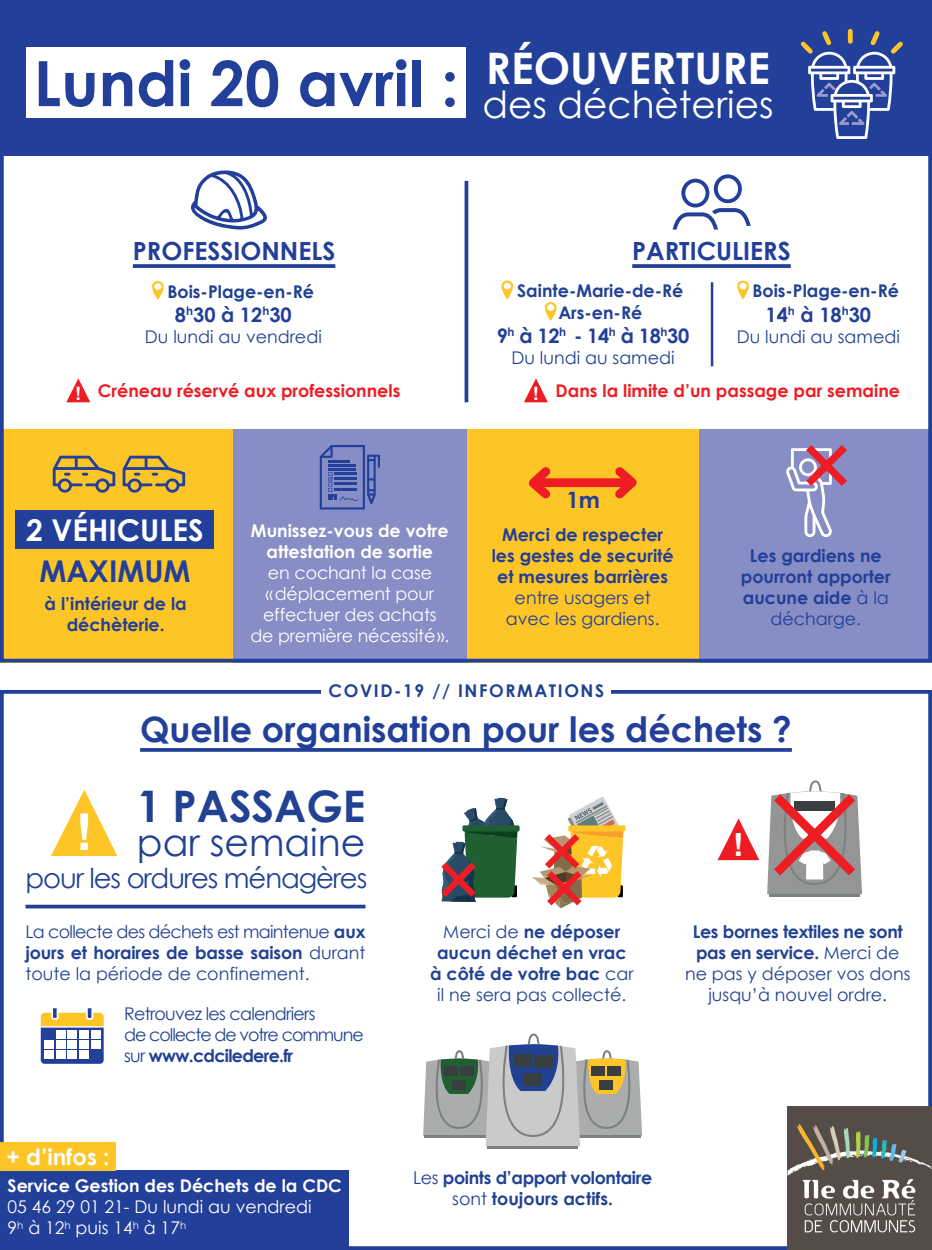
<style>
.page{position:relative;width:932px;height:1250px;background:#fff}
.page>*{position:absolute;margin:0;border:0;box-sizing:border-box;transform-origin:0 0}
.t1{font:700 62.5px "Century Gothic";color:#223f99}
.t2{font:700 43.5px "Century Gothic";color:#fff}
.t3{font:700 43.5px "Century Gothic";color:#214292}
.t4{font:37.75px "Century Gothic";color:#214292}
.t5{font:37.5px "Century Gothic";color:#fff}
.t6{font:700 35px "Century Gothic";color:#223f99}
.t7{font:700 32px "Helvetica";color:#fff}
.t8{font:700 30px "Century Gothic";color:#fff}
.t9{font:700 30px "Century Gothic";color:#223f99}
.t10{font:27.5px "Century Gothic";letter-spacing:-.04em;color:#214292}
.t11{font:700 25px "Century Gothic";color:#223f99}
.t12{font:700 22.5px "Century Gothic";color:#fff}
.t13{font:700 22.5px "Century Gothic";color:#223f99}
.t14{font:700 20px "Century Gothic";color:#223f99}
.t15{font:17.5px/21px "Century Gothic";color:#214292;text-align:justify}
.t16{font:700 17.5px/21px "Century Gothic";color:#223f99;text-align:center}
.t17{font:700 17.5px/21px "Century Gothic";color:#214292;text-align:center}
.t18{font:17.5px/21px "Century Gothic";letter-spacing:-.01em;color:#fff}
.t19{font:700 17.5px/21px "Century Gothic";color:#fff;text-align:center}
.t20{font:17.5px/21px "Century Gothic";letter-spacing:-.045em;color:#214292}
.t21{font:700 17.5px "Century Gothic";color:#ee1d23}
.t22{font:700 17.5px/21px "Century Gothic";letter-spacing:-.02em;color:#214292;text-align:center}
.t23{font:17.5px/21px "Century Gothic";color:#223f99;text-align:center}
.t24{font:700 17.5px "Century Gothic";letter-spacing:.09em;color:#214292}
.s1{font-family:"Helvetica";font-size:18.38px;color:#fff}
.s2{font-weight:400}
.s3{font-weight:700}
</style>
<div class="page">
<div style="left:0;top:1170px;width:348px;height:79px;background:#223f99"></div>
<img style="left:788px;top:1106px;width:144px;height:143px">
<div style="left:0;top:1141px;width:115px;height:29px;background:#fec527"></div>
<svg style="left:133px;top:264px;width:202px;height:4px"></svg>
<svg style="left:152px;top:281px;width:12px;height:19px"></svg>
<svg style="left:191px;top:170px;width:76px;height:60px"></svg>
<svg style="left:632px;top:264px;width:159px;height:4px"></svg>
<svg style="left:501px;top:280px;width:12px;height:19px"></svg>
<svg style="left:545px;top:302px;width:12px;height:19px"></svg>
<svg style="left:737px;top:280px;width:12px;height:19px"></svg>
<svg style="left:672px;top:174px;width:79px;height:55px"></svg>
<hr style="left:711px;top:282px;width:2px;height:84px;background:#223f99">
<hr style="left:465px;top:181px;width:3px;height:221px;background:#223f99">
<svg style="left:66px;top:378px;width:24px;height:24px"></svg>
<svg style="left:524px;top:378px;width:24px;height:24px"></svg>
<div style="left:0;top:0;width:932px;height:156px;background:#223f99"></div>
<div style="left:26px;top:48px;width:439px;height:70px;background:#fff"></div>
<svg style="left:800px;top:29px;width:103px;height:110px"></svg>
<div style="left:0;top:429px;width:233px;height:233px;background:#fec527"></div>
<div style="left:466px;top:429px;width:233px;height:233px;background:#fec527"></div>
<div style="left:233px;top:429px;width:233px;height:233px;background:#878dc5"></div>
<div style="left:699px;top:429px;width:233px;height:233px;background:#878dc5"></div>
<svg style="left:51px;top:789px;width:66px;height:66px"></svg>
<svg style="left:26px;top:904px;width:339px;height:4px"></svg>
<svg style="left:41px;top:1008px;width:63px;height:55px"></svg>
<div style="left:56px;top:1029px;width:9px;height:8px;background:#fff"></div>
<div style="left:68px;top:1029px;width:9px;height:8px;background:#fff"></div>
<div style="left:79px;top:1029px;width:9px;height:8px;background:#fff"></div>
<div style="left:91px;top:1029px;width:9px;height:8px;background:#fff"></div>
<div style="left:44px;top:1040px;width:9px;height:8px;background:#fff"></div>
<div style="left:56px;top:1040px;width:9px;height:8px;background:#fff"></div>
<div style="left:68px;top:1040px;width:9px;height:8px;background:#fff"></div>
<div style="left:79px;top:1040px;width:9px;height:8px;background:#fff"></div>
<div style="left:91px;top:1040px;width:9px;height:8px;background:#fff"></div>
<div style="left:44px;top:1050px;width:9px;height:8px;background:#fff"></div>
<div style="left:56px;top:1050px;width:9px;height:8px;background:#fff"></div>
<div style="left:68px;top:1050px;width:9px;height:8px;background:#fff"></div>
<div style="left:79px;top:1050px;width:9px;height:8px;background:#fff"></div>
<hr style="left:488px;top:1146px;width:90px;height:2px;background:#7d8081">
<svg style="left:423px;top:1033px;width:219px;height:113px"></svg>
<div style="left:513px;top:1053px;width:19px;height:13px;background:#393f41"></div>
<div style="left:534px;top:1054px;width:18px;height:13px;background:#393f41"></div>
<div style="left:524px;top:1072px;width:18px;height:13px;background:#393f41"></div>
<div style="left:568px;top:825px;width:57px;height:6px;background:#fec526;border-radius:2px"></div>
<div style="left:462px;top:825px;width:58px;height:6px;background:#205f32;border-radius:2px"></div>
<svg style="left:441px;top:797px;width:76px;height:105px"></svg>
<svg style="left:532px;top:796px;width:91px;height:113px"></svg>
<hr style="left:769px;top:894px;width:91px;height:2px;background:#7d8081">
<svg style="left:767px;top:780px;width:95px;height:114px"></svg>
<svg style="left:718px;top:818px;width:41px;height:41px"></svg>
<svg style="left:123px;top:455px;width:62px;height:37px"></svg>
<svg style="left:53px;top:455px;width:62px;height:37px"></svg>
<div style="left:15px;top:510px;width:199px;height:38px;background:#223f99"></div>
<div style="left:533px;top:478px;width:93px;height:9px;background:#ee1d23"></div>
<svg style="left:607px;top:467px;width:30px;height:32px"></svg>
<svg style="left:528px;top:467px;width:30px;height:32px"></svg>
<svg style="left:786px;top:445px;width:61px;height:92px"></svg>
<svg style="left:320px;top:445px;width:60px;height:64px"></svg>
<svg style="left:140px;top:748px;width:652px;height:3px;fill:#223f99"></svg>
<div style="left:0;top:0;width:932px;height:662px;border:4px solid #223f99"></div>
<h1 class="t1" style="left:34px;top:44px;width:426px">Lundi 20 avril :</h1>
<h2 class="t2" style="left:486px;top:41px;width:286px">RÉOUVERTURE</h2>
<h3 class="t5" style="left:482px;top:81px;width:293px">des déchèteries</h3>
<h3 class="t11" style="left:133px;top:235px;width:204px">PROFESSIONNELS</h3>
<p class="t17" style="left:167px;top:280px;width:148px">Bois-Plage-en-Ré</p>
<p class="t14" style="left:175px;top:302px;width:118px">8<sup>h</sup>30 à 12<sup>h</sup>30</p>
<p class="t15" style="left:145px;top:326px;width:178px">Du lundi au vendredi</p>
<h3 class="t11" style="left:632px;top:235px;width:160px">PARTICULIERS</h3>
<p class="t17" style="left:517px;top:280px;width:168px">Sainte-Marie-de-Ré<br>Ars-en-Ré</p>
<p class="t14" style="left:497px;top:322px;width:194px">9<sup>h</sup> à 12<sup>h</sup> - 14<sup>h</sup> à 18<sup>h</sup>30</p>
<p class="t15" style="left:511px;top:346px;width:165px">Du lundi au samedi</p>
<p class="t17" style="left:752px;top:280px;width:148px">Bois-Plage-en-Ré</p>
<p class="t14" style="left:765px;top:301px;width:107px">14<sup>h</sup> à 18<sup>h</sup>30</p>
<p class="t15" style="left:737px;top:325px;width:165px">Du lundi au samedi</p>
<p class="t21" style="left:75px;top:379px;width:327px"><span class="s1">!</span> Créneau réservé aux professionnels</p>
<p class="t21" style="left:532px;top:379px;width:369px"><span class="s1">!</span> Dans la limite d’un passage par semaine</p>
<h3 class="t8" style="left:26px;top:511px;width:179px">2 VÉHICULES</h3>
<h3 class="t9" style="left:39px;top:552px;width:153px">MAXIMUM</h3>
<p class="t16" style="left:45px;top:592px;width:144px">à l’intérieur de la déchèterie.</p>
<p class="t19" style="left:251px;top:519px;width:199px">Munissez-vous de votre attestation de sortie</p>
<p class="t18" style="left:250px;top:561px;width:201px;text-align:center">en cochant la case<br>« déplacement pour effectuer des achats de première nécessité ».</p>
<p class="t13" style="left:566px;top:485px;width:35px">1m</p>
<p class="t16" style="left:492px;top:523px;width:184px">Merci de respecter les gestes de securité et mesures barrières</p>
<p class="t23" style="left:506px;top:586px;width:155px">entre usagers et avec les gardiens.</p>
<p class="t24" style="left:329px;top:679px;width:277px">COVID-19 // INFORMATIONS</p>
<p class="t16" style="left:741px;top:544px;width:151px">Les gardiens ne pourront apporter aucune aide <span class="s2">à la décharge.</span></p>
<h3 class="t6" style="left:140px;top:707px;width:653px">Quelle organisation pour les déchets ?</h3>
<h2 class="t3" style="left:137px;top:778px;width:230px">1 PASSAGE</h2>
<h3 class="t4" style="left:75px;top:819px;width:292px"><sup>!</sup> par semaine</h3>
<h3 class="t10" style="left:26px;top:861px;width:343px">pour les ordures ménagères</h3>
<p class="t15" style="left:26px;top:920px;width:341px">La collecte des déchets est maintenue <span class="s3">aux jours et horaires de basse saison</span> durant toute la période de confinement.</p>
<p class="t20" style="left:124px;top:1002px;width:241px">Retrouvez les calendriers<br>de collecte de votre commune sur <span class="s3">www.cdciledere.fr</span></p>
<p class="t12" style="left:6px;top:1142px;width:105px">+ d’infos :</p>
<p class="t19" style="left:8px;top:1174px;width:336px">Service Gestion des Déchets de la CDC</p>
<p class="t18" style="left:8px;top:1195px;width:305px">05 46 29 01 21- Du lundi au vendredi<br>9<sup>h</sup> à 12<sup>h</sup> puis 14<sup>h</sup> à 17<sup>h</sup></p>
<h3 class="t7" style="left:732px;top:819px;width:12px">!</h3>
<p class="t17" style="left:430px;top:920px;width:205px"><span class="s2">Merci de</span> ne déposer aucun déchet en vrac à côté de votre bac <span class="s2">car il ne sera pas collecté.</span></p>
<p class="t15" style="left:685px;top:921px;width:227px;text-align:center"><span class="s3">Les bornes textiles ne sont pas en service.</span> Merci de ne pas y déposer vos dons jusqu’à nouvel ordre.</p>
<p class="t22" style="left:413px;top:1165px;width:241px"><span class="s2">Les</span> points d’apport volontaire <span class="s2">sont</span> toujours actifs.</p>
</div>
